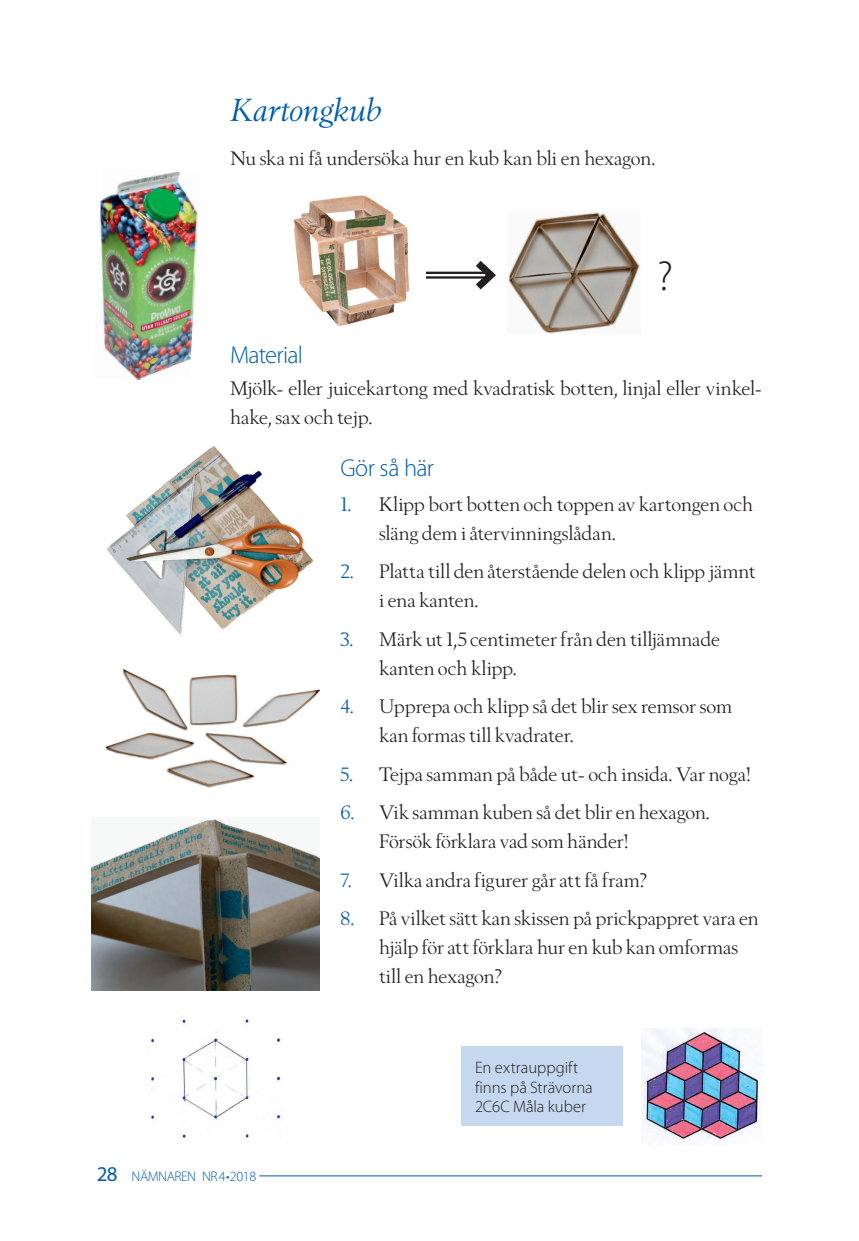
<style>
.page{position:relative;width:859px;height:1241px;background:#fff}
.page>*{position:absolute;margin:0;border:0;box-sizing:border-box;transform-origin:0 0}
.t1{font:300 42px "Myriad Pro";color:#231f20}
.t2{font:italic 31.5px "Berling Nova Display Pro";color:#015dad}
.t3{font:300 24.5px "Myriad Pro";letter-spacing:-.03em;color:#015dad}
.t4{font:19.25px/28.9px "Berling Nova Display Pro";color:#231f20}
.t5{font:300 16.62px/19.2px "Myriad Pro";color:#231f20}
.t6{font:300 14px "Myriad Pro";letter-spacing:-.03em;color:#015dad}
.s1{color:#015dad}
.s2{font-weight:400;font-size:21px}
</style>
<div class="page">
<img style="left:150px;top:1018px;width:133px;height:121px">
<img style="left:99px;top:171px;width:99px;height:209px">
<img style="left:107px;top:446px;width:207px;height:190px">
<img style="left:105px;top:669px;width:214px;height:118px">
<img style="left:293px;top:195px;width:117px;height:131px">
<img style="left:508px;top:212px;width:132px;height:121px">
<img style="left:641px;top:1028px;width:118px;height:115px">
<div style="left:461px;top:1046px;width:161px;height:79px;background:#c6d8ef"></div>
<img style="left:91px;top:817px;width:228px;height:173px">
<hr style="left:426px;top:271px;width:64px;height:3px;background:#231f20">
<hr style="left:426px;top:276px;width:64px;height:2px;background:#231f20">
<svg style="left:468px;top:261px;width:28px;height:29px"></svg>
<hr style="left:259px;top:1175px;width:502px;height:1px;background:#015dad">
<h2 class="t2" style="left:230px;top:92px;width:153px">Kartongkub</h2>
<p class="t4" style="left:230px;top:144px;width:426px">Nu ska ni få undersöka hur en kub kan bli en hexagon.</p>
<h1 class="t1" style="left:657px;top:252px;width:18px">?</h1>
<p class="t3" style="left:230px;top:341px;width:74px">Material</p>
<p class="t4" style="left:230px;top:374px;width:533px">Mjölk- eller juicekartong med kvadratisk botten, linjal eller vinkel&shy;hake, sax och tejp.</p>
<p class="t3" style="left:340px;top:454px;width:95px">Gör så här</p>
<p class="t4" style="left:379px;top:489px;width:375px;text-indent:-39px"><span class="s1">1.</span> Klipp bort botten och toppen av kartongen och släng dem i återvinningslådan.</p>
<p class="t4" style="left:379px;top:557px;width:378px;text-indent:-39px"><span class="s1">2.</span> Platta till den återstående delen och klipp jämnt i ena kanten.</p>
<p class="t4" style="left:379px;top:624px;width:342px;text-indent:-39px"><span class="s1">3.</span> Märk ut 1,5 centimeter från den tilljämnade kanten och klipp.</p>
<p class="t4" style="left:379px;top:691px;width:354px;text-indent:-39px"><span class="s1">4.</span> Upprepa och klipp så det blir sex remsor som kan formas till kvadrater.</p>
<p class="t4" style="left:340px;top:759px;width:411px"><span class="s1">5.</span> Tejpa samman på både ut- och insida. Var noga!</p>
<p class="t4" style="left:379px;top:797px;width:332px;text-indent:-39px"><span class="s1">6.</span> Vik samman kuben så det blir en hexagon.<br>Försök förklara vad som händer!</p>
<p class="t4" style="left:340px;top:865px;width:308px"><span class="s1">7.</span> Vilka andra figurer går att få fram?</p>
<p class="t4" style="left:379px;top:903px;width:381px;text-indent:-39px"><span class="s1">8.</span> På vilket sätt kan skissen på prickpappret vara en hjälp för att förklara hur en kub kan omformas till en hexagon?</p>
<p class="t6" style="left:97px;top:1168px;width:161px"><span class="s2">28</span> NÄMNAREN NR 4 • 2018</p>
<p class="t5" style="left:475px;top:1058px;width:119px">En extrauppgift finns på Strävorna<br>2C6C Måla kuber</p>
</div>
